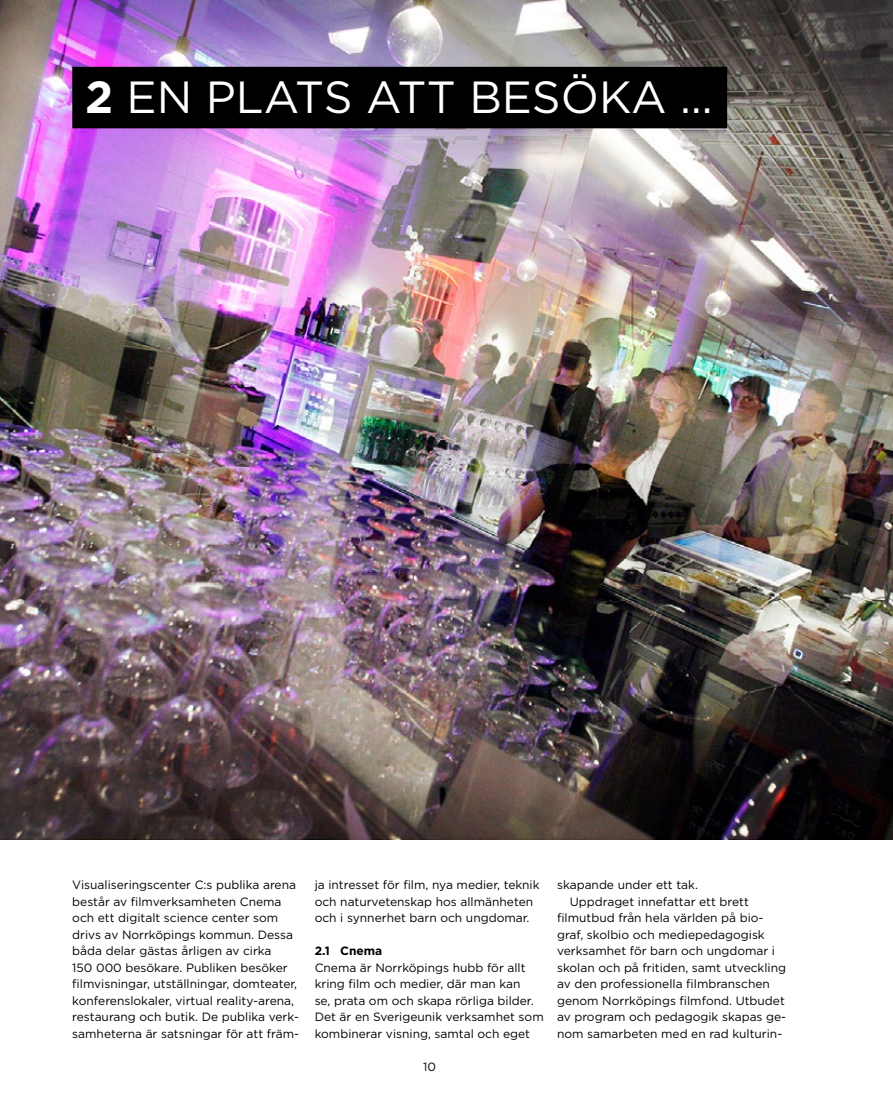
<style>
.page{position:relative;width:893px;height:1106px;background:#fff}
.page>*{position:absolute;margin:0;border:0;box-sizing:border-box;transform-origin:0 0}
.t1{font:45px "Gotham";color:#fff}
.t2{font:12px/16.5px "Gotham";color:#000}
.t3{font:700 12px "Gotham";color:#000}
.s1{font-weight:700}
</style>
<div class="page">
<img style="left:0;top:0;width:893px;height:839px">
<div style="left:72px;top:67px;width:655px;height:61px;background:#000"></div>
<h1 class="t1" style="left:85px;top:69px;width:629px"><span class="s1">2</span> EN PLATS ATT BESÖKA …</h1>
<p class="t2" style="left:72px;top:876px;width:228px">Visualiseringscenter C:s publika arena består av filmverksamheten Cnema och ett digitalt science center som drivs av Norrköpings kommun. Dessa båda delar gästas årligen av cirka<br>150 000 besökare. Publiken besöker filmvisningar, utställningar, domteater, konferenslokaler, virtual reality-arena, restaurang och butik. De publika verk&shy;samheterna är satsningar för att främ-</p>
<p class="t2" style="left:315px;top:876px;width:226px">ja intresset för film, nya medier, teknik och naturvetenskap hos allmänheten och i synnerhet barn och ungdomar.</p>
<p class="t3" style="left:315px;top:943px;width:69px">2.1 Cnema</p>
<p class="t2" style="left:315px;top:959px;width:231px">Cnema är Norrköpings hubb för allt kring film och medier, där man kan<br>se, prata om och skapa rörliga bilder.<br>Det är en Sverigeunik verksamhet som kombinerar visning, samtal och eget</p>
<p class="t2" style="left:423px;top:1058px;width:14px">10</p>
<p class="t2" style="left:557px;top:876px;width:142px">skapande under ett tak.</p>
<p class="t2" style="left:570px;top:893px;width:181px">Uppdraget innefattar ett brett</p>
<p class="t2" style="left:557px;top:909px;width:208px">filmutbud från hela världen på bio-</p>
<p class="t2" style="left:557px;top:926px;width:209px">graf, skolbio och mediepedagogisk</p>
<p class="t2" style="left:557px;top:942px;width:220px">verksamhet för barn och ungdomar i</p>
<p class="t2" style="left:557px;top:959px;width:231px">skolan och på fritiden, samt utveckling</p>
<p class="t2" style="left:557px;top:975px;width:214px">av den professionella filmbranschen</p>
<p class="t2" style="left:557px;top:992px;width:229px">genom Norrköpings filmfond. Utbudet</p>
<p class="t2" style="left:557px;top:1008px;width:231px">av program och pedagogik skapas ge-</p>
<p class="t2" style="left:557px;top:1025px;width:227px">nom samarbeten med en rad kulturin-</p>
</div>
